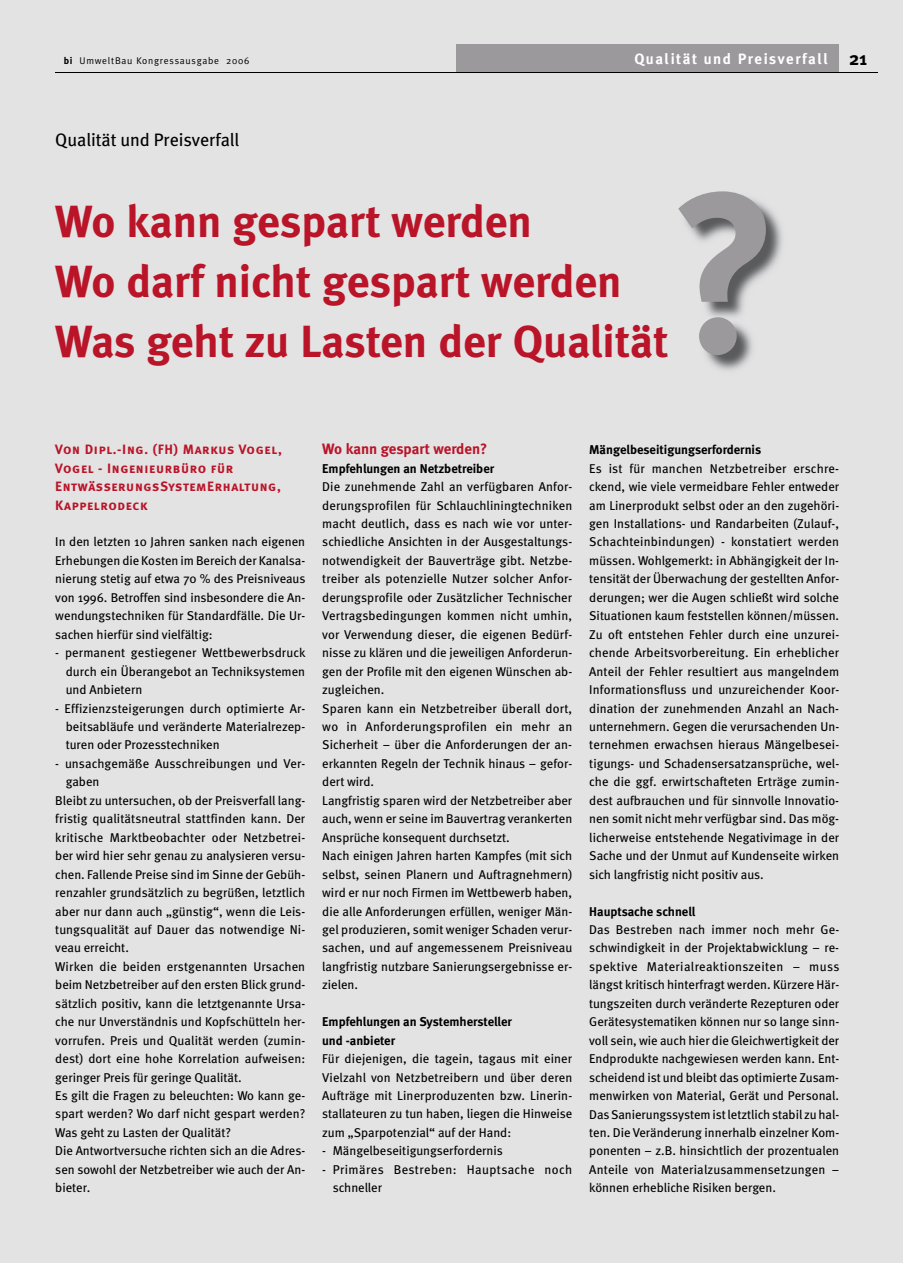
<style>
.page{position:relative;width:903px;height:1263px;background:#e3e3e4}
.page>*{position:absolute;margin:0;border:0;box-sizing:border-box;transform-origin:0 0}
.t1{font:700 228px "Meta";color:#9c999c}
.t2{font:700 45px/60px "Meta";color:#ba1428}
.t3{font:18px "Meta";color:#000}
.t4{font:700 15px "Meta Plus";letter-spacing:.1em;color:#fff}
.t5{font:700 15px "Meta";color:#ba1428}
.t6{font:13.5px/18.5px "Meta Bold Caps";letter-spacing:.05em;color:#ba1428}
.t7{font:12.75px/18.5px "Meta";color:#000;text-align:justify}
.t8{font:700 12.75px/18.5px "Meta";color:#000}
.t9{font:12.75px/18.5px "Meta";letter-spacing:.035em;color:#000}
.t10{font:9.75px "Meta Plus Normal";letter-spacing:.075em;color:#000}
.s1{font-family:"Meta";font-weight:700}
.s2{font-size:18.75px;color:#000}
</style>
<div class="page">
<div style="left:457px;top:44px;width:382px;height:28px;background:#9c999c"></div>
<hr style="left:55px;top:72px;width:822px;height:1px;background:#000">
<img style="left:685px;top:196px;width:97px;height:174px">
<p class="t10" style="left:64px;top:57px;width:187px"><span class="s1">bi</span> UmweltBau Kongressausgabe 2006</p>
<p class="t4" style="left:634px;top:53px;width:234px">Qualität und Preisverfall <span class="s2">21</span></p>
<h3 class="t3" style="left:55px;top:133px;width:185px">Qualität und Preisverfall</h3>
<h2 class="t2" style="left:55px;top:195px;width:615px">Wo kann gespart werden<br>Wo darf nicht gespart werden<br>Was geht zu Lasten der Qualität</h2>
<h1 class="t1" style="left:670px;top:183px;width:110px">?</h1>
<p class="t6" style="left:55px;top:440px;width:228px">Von Dipl.-Ing. (FH) Markus Vogel,<br>Vogel - Ingenieurbüro für<br>EntwässerungsSystemErhaltung,<br>Kappelrodeck</p>
<p class="t7" style="left:55px;top:534px;width:252px">In den letzten 10 Jahren sanken nach eigenen Erhebungen die Kosten im Bereich der Kanalsa&shy;nierung stetig auf etwa 70 % des Preisniveaus von 1996. Betroffen sind insbesondere die An&shy;wendungstechniken für Standardfälle. Die Ur&shy;sachen hierfür sind vielfältig:</p>
<p class="t7" style="left:66px;top:644px;width:241px;text-indent:-10px">- permanent gestiegener Wettbewerbsdruck durch ein Überangebot an Techniksystemen und Anbietern</p>
<p class="t7" style="left:66px;top:700px;width:241px;text-indent:-10px">- Effizienzsteigerungen durch optimierte Ar&shy;beitsabläufe und veränderte Materialrezep&shy;turen oder Prozesstechniken</p>
<p class="t7" style="left:55px;top:755px;width:251px">- unsachgemäße Ausschreibungen und Ver-</p>
<p class="t7" style="left:66px;top:774px;width:35px">gaben</p>
<p class="t7" style="left:55px;top:792px;width:251px">Bleibt zu untersuchen, ob der Preisverfall lang-</p>
<p class="t7" style="left:55px;top:810px;width:251px">fristig qualitätsneutral stattfinden kann. Der</p>
<p class="t7" style="left:55px;top:829px;width:251px">kritische Marktbeobachter oder Netzbetrei-</p>
<p class="t7" style="left:55px;top:847px;width:251px">ber wird hier sehr genau zu analysieren versu-</p>
<p class="t7" style="left:55px;top:866px;width:251px">chen. Fallende Preise sind im Sinne der Gebüh-</p>
<p class="t7" style="left:55px;top:884px;width:251px">renzahler grundsätzlich zu begrüßen, letztlich</p>
<p class="t7" style="left:55px;top:903px;width:251px">aber nur dann auch „günstig“, wenn die Leis-</p>
<p class="t7" style="left:55px;top:921px;width:251px">tungsqualität auf Dauer das notwendige Ni-</p>
<p class="t7" style="left:55px;top:940px;width:75px">veau erreicht.</p>
<p class="t7" style="left:55px;top:958px;width:251px">Wirken die beiden erstgenannten Ursachen</p>
<p class="t7" style="left:55px;top:976px;width:251px">beim Netzbetreiber auf den ersten Blick grund-</p>
<p class="t7" style="left:55px;top:995px;width:251px">sätzlich positiv, kann die letztgenannte Ursa-</p>
<p class="t7" style="left:55px;top:1013px;width:251px">che nur Unverständnis und Kopfschütteln her-</p>
<p class="t7" style="left:55px;top:1032px;width:251px">vorrufen. Preis und Qualität werden (zumin-</p>
<p class="t7" style="left:55px;top:1050px;width:251px">dest) dort eine hohe Korrelation aufweisen:</p>
<p class="t7" style="left:55px;top:1069px;width:188px">geringer Preis für geringe Qualität.</p>
<p class="t7" style="left:55px;top:1087px;width:251px">Es gilt die Fragen zu beleuchten: Wo kann ge-</p>
<p class="t7" style="left:55px;top:1106px;width:251px">spart werden? Wo darf nicht gespart werden?</p>
<p class="t7" style="left:55px;top:1124px;width:177px">Was geht zu Lasten der Qualität?</p>
<p class="t7" style="left:55px;top:1143px;width:251px">Die Antwortversuche richten sich an die Adres-</p>
<p class="t7" style="left:55px;top:1161px;width:251px">sen sowohl der Netzbetreiber wie auch der An-</p>
<p class="t7" style="left:55px;top:1179px;width:37px">bieter.</p>
<p class="t5" style="left:322px;top:443px;width:166px">Wo kann gespart werden?</p>
<p class="t8" style="left:322px;top:460px;width:173px">Empfehlungen an Netzbetreiber</p>
<p class="t7" style="left:322px;top:478px;width:251px;text-align:left">Die zunehmende Zahl an verfügbaren Anfor&shy;derungsprofilen für Schlauchliningtechniken macht deutlich, dass es nach wie vor unter&shy;schiedliche Ansichten in der Ausgestaltungs&shy;notwendigkeit der Bauverträge gibt. Netzbe&shy;treiber als potenzielle Nutzer solcher Anfor&shy;derungsprofile oder Zusätzlicher Technischer Vertragsbedingungen kommen nicht umhin, vor Verwendung dieser, die eigenen Bedürf&shy;nisse zu klären und die jeweiligen Anforderun&shy;gen der Profile mit den eigenen Wünschen ab&shy;zugleichen.<br>Sparen kann ein Netzbetreiber überall dort, wo in Anforderungsprofilen ein mehr an Sicherheit – über die Anforderungen der an&shy;erkannten Regeln der Technik hinaus – gefor&shy;dert wird.<br>Langfristig sparen wird der Netzbetreiber aber auch, wenn er seine im Bauvertrag verankerten Ansprüche konsequent durchsetzt.<br>Nach einigen Jahren harten Kampfes (mit sich selbst, seinen Planern und Auftragnehmern) wird er nur noch Firmen im Wettbewerb haben, die alle Anforderungen erfüllen, weniger Män&shy;gel produzieren, somit weniger Schaden verur&shy;sachen, und auf angemessenem Preisniveau langfristig nutzbare Sanierungsergebnisse er&shy;zielen.</p>
<p class="t8" style="left:322px;top:1013px;width:191px">Empfehlungen an Systemhersteller und -anbieter</p>
<p class="t7" style="left:322px;top:1050px;width:251px">Für diejenigen, die tagein, tagaus mit einer Vielzahl von Netzbetreibern und über deren Aufträge mit Linerproduzenten bzw. Linerin&shy;stallateuren zu tun haben, liegen die Hinweise zum „Sparpotenzial“ auf der Hand:</p>
<p class="t7" style="left:322px;top:1143px;width:182px">- Mängelbeseitigungserfordernis</p>
<p class="t9" style="left:333px;top:1161px;width:241px;text-indent:-10px">- Primäres Bestreben: Hauptsache noch schneller</p>
<p class="t8" style="left:589px;top:441px;width:173px">Mängelbeseitigungserfordernis</p>
<p class="t7" style="left:589px;top:460px;width:251px">Es ist für manchen Netzbetreiber erschre&shy;ckend, wie viele vermeidbare Fehler entweder am Linerprodukt selbst oder an den zugehöri&shy;gen Installations- und Randarbeiten (Zulauf-, Schachteinbindungen) - konstatiert werden müssen. Wohlgemerkt: in Abhängigkeit der In&shy;tensität der Überwachung der gestellten Anfor&shy;derungen; wer die Augen schließt wird solche Situationen kaum feststellen können/müssen.<br>Zu oft entstehen Fehler durch eine unzurei&shy;chende Arbeitsvorbereitung. Ein erheblicher Anteil der Fehler resultiert aus mangelndem Informationsfluss und unzureichender Koor&shy;dination der zunehmenden Anzahl an Nach&shy;unternehmern. Gegen die verursachenden Un&shy;ternehmen erwachsen hieraus Mängelbesei&shy;tigungs- und Schadensersatzansprüche, wel&shy;che die ggf. erwirtschafteten Erträge zumin&shy;dest aufbrauchen und für sinnvolle Innovatio&shy;nen somit nicht mehr verfügbar sind. Das mög&shy;licherweise entstehende Negativimage in der Sache und der Unmut auf Kundenseite wirken sich langfristig nicht positiv aus.</p>
<p class="t8" style="left:589px;top:903px;width:108px">Hauptsache schnell</p>
<p class="t7" style="left:589px;top:921px;width:252px">Das Bestreben nach immer noch mehr Ge&shy;schwindigkeit in der Projektabwicklung – re&shy;spektive Materialreaktionszeiten – muss längst kritisch hinterfragt werden. Kürzere Här&shy;tungszeiten durch veränderte Rezepturen oder Gerätesystematiken können nur so lange sinn&shy;voll sein, wie auch hier die Gleichwertigkeit der Endprodukte nachgewiesen werden kann. Ent&shy;scheidend ist und bleibt das optimierte Zusam&shy;menwirken von Material, Gerät und Personal.<br>Das Sanierungssystem ist letztlich stabil zu hal&shy;ten. Die Veränderung innerhalb einzelner Kom&shy;ponenten – z.B. hinsichtlich der prozentualen Anteile von Materialzusammensetzungen – können erhebliche Risiken bergen.</p>
</div>
